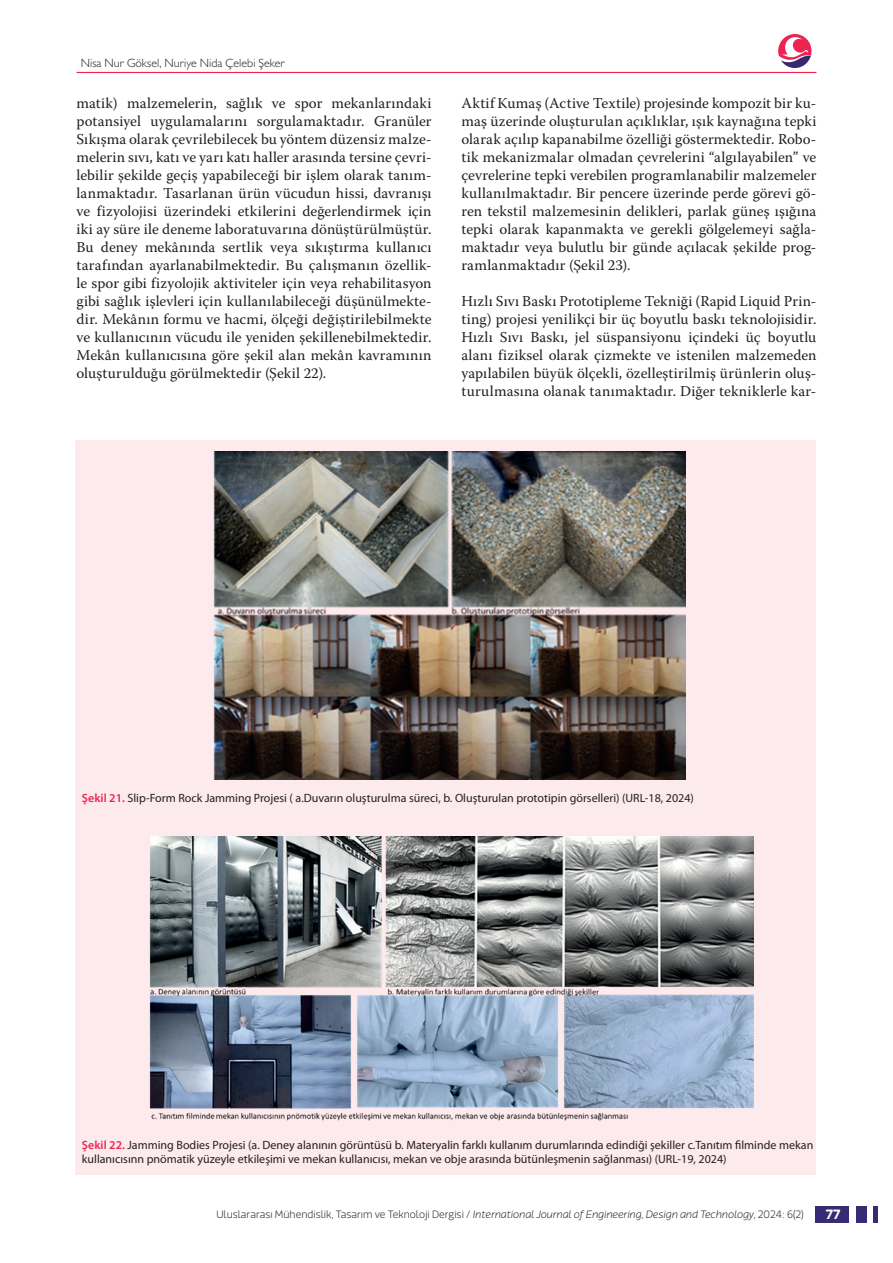
<style>
.page{position:relative;width:893px;height:1263px;background:#fff}
.page>*{position:absolute;margin:0;border:0;box-sizing:border-box;transform-origin:0 0}
.t1{font:15px/18px "Warnock Pro";letter-spacing:.015em;color:#231f20;text-align:justify}
.t2{font:700 13.5px "Hurme Geometric Sans 3";color:#fff}
.t3{font:12px/14.4px "Myriad Pro";color:#231f20}
.t4{font:300 12px "Gill Sans";color:#231f20}
.t5{font:200 10.5px "Riona Sans";color:#231f20}
.s1{font-weight:600;color:#ee2553}
.s2{font-style:italic}
</style>
<div class="page">
<div style="left:76px;top:440px;width:740px;height:351px;background:#fdeaec"></div>
<div style="left:76px;top:779px;width:740px;height:35px;background:#fdeaec"></div>
<div style="left:76px;top:802px;width:740px;height:35px;background:#fdeaec"></div>
<div style="left:76px;top:825px;width:740px;height:312px;background:#fdeaec"></div>
<div style="left:76px;top:1126px;width:740px;height:48px;background:#fdeaec"></div>
<img style="left:213px;top:451px;width:473px;height:328px">
<img style="left:149px;top:836px;width:604px;height:285px">
<div style="left:815px;top:1206px;width:34px;height:17px;background:#352c74"></div>
<hr style="left:77px;top:72px;width:739px;height:1px;background:#ee2553">
<svg style="left:778px;top:34px;width:33px;height:34px"></svg>
<div style="left:856px;top:1206px;width:10px;height:17px;background:#352c74"></div>
<hr style="left:874px;top:1206px;width:4px;height:16px;background:#352c74">
<p class="t4" style="left:81px;top:55px;width:206px">Nisa Nur Göksel, Nuriye Nida Çelebi Şeker</p>
<p class="t1" style="left:77px;top:94px;width:357px">matik) malzemelerin, sağlık ve spor mekanlarındaki potansiyel uygulamalarını sorgulamaktadır. Granüler Sıkışma olarak çevrilebilecek bu yöntem düzensiz malze&shy;melerin sıvı, katı ve yarı katı haller arasında tersine çevri&shy;lebilir şekilde geçiş yapabileceği bir işlem olarak tanım&shy;lanmaktadır. Tasarlanan ürün vücudun hissi, davranışı ve fizyolojisi üzerindeki etkilerini değerlendirmek için iki ay süre ile deneme laboratuvarına dönüştürülmüştür.<br>Bu deney mekânında sertlik veya sıkıştırma kullanıcı tarafından ayarlanabilmektedir. Bu çalışmanın özellik&shy;le spor gibi fizyolojik aktiviteler için veya rehabilitasyon gibi sağlık işlevleri için kullanılabileceği düşünülmekte&shy;dir. Mekânın formu ve hacmi, ölçeği değiştirilebilmekte ve kullanıcının vücudu ile yeniden şekillenebilmektedir.<br>Mekân kullanıcısına göre şekil alan mekân kavramının oluşturulduğu görülmektedir (Şekil 22).</p>
<p class="t1" style="left:461px;top:94px;width:357px">Aktif Kumaş (Active Textile) projesinde kompozit bir ku&shy;maş üzerinde oluşturulan açıklıklar, ışık kaynağına tepki olarak açılıp kapanabilme özelliği göstermektedir. Robo&shy;tik mekanizmalar olmadan çevrelerini “algılayabilen” ve çevrelerine tepki verebilen programlanabilir malzemeler kullanılmaktadır. Bir pencere üzerinde perde görevi gö&shy;ren tekstil malzemesinin delikleri, parlak güneş ışığına tepki olarak kapanmakta ve gerekli gölgelemeyi sağla&shy;maktadır veya bulutlu bir günde açılacak şekilde prog&shy;ramlanmaktadır (Şekil 23).</p>
<p class="t1" style="left:461px;top:292px;width:357px">Hızlı Sıvı Baskı Prototipleme Tekniği (Rapid Liquid Prin&shy;ting) projesi yenilikçi bir üç boyutlu baskı teknolojisidir.<br>Hızlı Sıvı Baskı, jel süspansiyonu içindeki üç boyutlu alanı fiziksel olarak çizmekte ve istenilen malzemeden yapılabilen büyük ölçekli, özelleştirilmiş ürünlerin oluş&shy;turulmasına olanak tanımaktadır. Diğer tekniklerle kar-</p>
<p class="t3" style="left:82px;top:791px;width:614px"><span class="s1">Şekil 21.</span> Slip-Form Rock Jamming Projesi ( a.Duvarın oluşturulma süreci, b. Oluşturulan prototipin görselleri) (URL-18, 2024)</p>
<p class="t3" style="left:82px;top:1137px;width:733px"><span class="s1">Şekil 22.</span> Jamming Bodies Projesi (a. Deney alanının görüntüsü b. Materyalin farklı kullanım durumlarında edindiği şekiller c.Tanıtım filminde mekan kullanıcısınn pnömatik yüzeyle etkileşimi ve mekan kullanıcısı, mekan ve obje arasında bütünleşmenin sağlanması) (URL-19, 2024)</p>
<p class="t5" style="left:216px;top:1208px;width:589px">Uluslararası Mühendislik, Tasarım ve Teknoloji Dergisi / <span class="s2">International Journal of Engineering, Design and Technology</span>, 2024: 6(2)</p>
<p class="t2" style="left:826px;top:1205px;width:16px">77</p>
</div>
